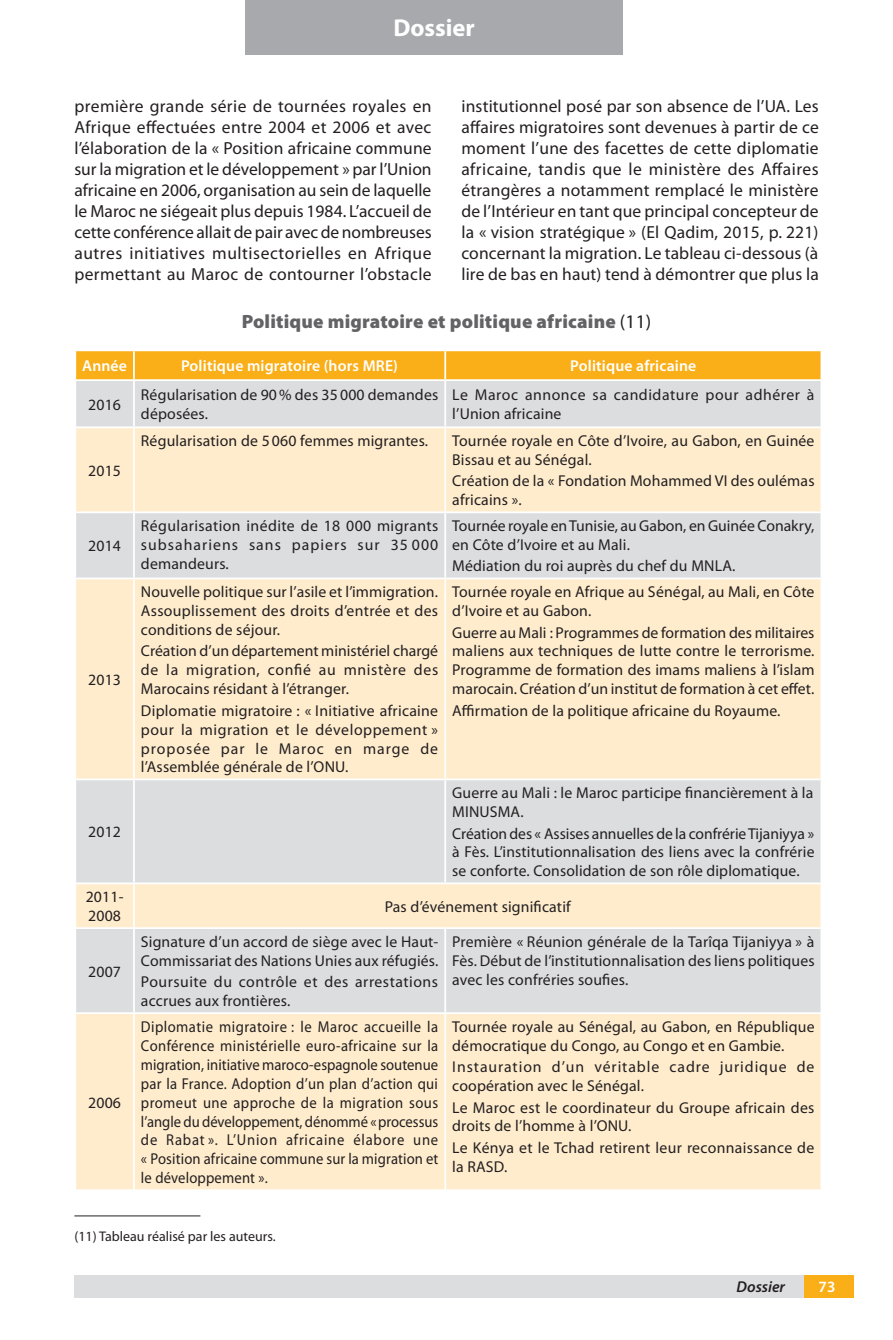
<style>
.page{position:relative;width:893px;height:1340px;background:#fff}
.page>*{position:absolute;margin:0;border:0;box-sizing:border-box;transform-origin:0 0}
.t1{font:700 24.5px "Myriad Pro";color:#fff}
.t2{font:900 19.25px "Myriad Pro";letter-spacing:.01em;color:#636366}
.t3{font:17.5px/21px "Myriad Pro";letter-spacing:.01em;color:#231f20;text-align:justify}
.t4{font:15.75px/18.9px "Myriad Pro";letter-spacing:.01em;color:#231f20}
.t5{font:15.75px/18.9px "Myriad Pro";letter-spacing:.01em;color:#231f20;text-align:justify;scale:.93 1}
.t6{font:15.75px/18.9px "Myriad Pro";letter-spacing:.06em;color:#231f20}
.t7{font:15.75px/18.9px "Myriad Pro";letter-spacing:.03em;color:#231f20}
.t8{font:15.75px/18.9px "Myriad Pro";letter-spacing:.035em;color:#231f20}
.t9{font:600 15.75px "Myriad Pro";letter-spacing:.01em;color:#fff}
.t10{font:italic 600 15.75px "Myriad Pro";color:#231f20}
.t11{font:14px "Myriad Pro";color:#231f20}
.s1{font-weight:400;color:#231f20}
</style>
<div class="page">
<div style="left:246px;top:0;width:377px;height:55px;background:#a8a9ad"></div>
<div style="left:74px;top:1275px;width:730px;height:22px;background:#dcdddf"></div>
<div style="left:804px;top:1275px;width:49px;height:22px;background:#faaf18"></div>
<div style="left:76px;top:351px;width:744px;height:28px;background:#faaf18"></div>
<div style="left:76px;top:381px;width:744px;height:45px;background:#dcdddf"></div>
<svg style="left:76px;top:428px;width:744px;height:761px;fill:#feeccd"></svg>
<hr style="left:133px;top:351px;width:2px;height:28px;background:#fff">
<hr style="left:444px;top:351px;width:2px;height:28px;background:#fff">
<hr style="left:133px;top:381px;width:2px;height:45px;background:#fff">
<hr style="left:444px;top:381px;width:2px;height:45px;background:#fff">
<hr style="left:133px;top:428px;width:2px;height:83px;background:#fff">
<hr style="left:444px;top:428px;width:2px;height:83px;background:#fff">
<hr style="left:74px;top:511px;width:60px;height:2px;background:#fff">
<hr style="left:134px;top:511px;width:311px;height:2px;background:#fff">
<hr style="left:133px;top:513px;width:2px;height:64px;background:#fff">
<hr style="left:445px;top:511px;width:377px;height:2px;background:#fff">
<hr style="left:444px;top:513px;width:2px;height:64px;background:#fff">
<hr style="left:74px;top:577px;width:60px;height:2px;background:#fff">
<hr style="left:134px;top:577px;width:311px;height:2px;background:#fff">
<hr style="left:133px;top:579px;width:2px;height:199px;background:#fff">
<hr style="left:445px;top:577px;width:377px;height:2px;background:#fff">
<hr style="left:444px;top:579px;width:2px;height:199px;background:#fff">
<hr style="left:74px;top:778px;width:60px;height:2px;background:#fff">
<hr style="left:134px;top:778px;width:311px;height:2px;background:#fff">
<hr style="left:133px;top:780px;width:2px;height:102px;background:#fff">
<hr style="left:445px;top:778px;width:377px;height:2px;background:#fff">
<hr style="left:444px;top:780px;width:2px;height:102px;background:#fff">
<hr style="left:74px;top:882px;width:60px;height:2px;background:#fff">
<hr style="left:134px;top:882px;width:311px;height:2px;background:#fff">
<hr style="left:133px;top:884px;width:2px;height:43px;background:#fff">
<hr style="left:445px;top:882px;width:377px;height:2px;background:#fff">
<hr style="left:74px;top:927px;width:60px;height:2px;background:#fff">
<hr style="left:134px;top:927px;width:311px;height:2px;background:#fff">
<hr style="left:133px;top:929px;width:2px;height:83px;background:#fff">
<hr style="left:445px;top:927px;width:377px;height:2px;background:#fff">
<hr style="left:444px;top:929px;width:2px;height:83px;background:#fff">
<hr style="left:133px;top:1014px;width:2px;height:175px;background:#fff">
<hr style="left:444px;top:1014px;width:2px;height:175px;background:#fff">
<hr style="left:74px;top:1012px;width:60px;height:2px;background:#fff">
<hr style="left:134px;top:1012px;width:311px;height:2px;background:#fff">
<hr style="left:445px;top:1012px;width:377px;height:2px;background:#fff">
<hr style="left:74px;top:1215px;width:126px;height:1px;background:#231f20">
<h1 class="t1" style="left:393px;top:14px;width:83px">Dossier</h1>
<p class="t3" style="left:74px;top:96px;width:359px">première grande série de tournées royales en Afrique effectuées entre 2004 et 2006 et avec l’élaboration de la « Position africaine commune sur la migration et le développement » par l’Union africaine en 2006, organisation au sein de laquelle le Maroc ne siégeait plus depuis 1984. L’accueil de cette conférence allait de pair avec de nombreuses autres initiatives multisectorielles en Afrique permettant au Maroc de contourner l’obstacle</p>
<p class="t2" style="left:242px;top:311px;width:411px">Politique migratoire et politique africaine <span class="s1">(11)</span></p>
<p class="t9" style="left:82px;top:357px;width:46px">Année</p>
<p class="t9" style="left:181px;top:357px;width:219px">Politique migratoire (hors MRE)</p>
<p class="t9" style="left:570px;top:357px;width:128px">Politique africaine</p>
<p class="t4" style="left:88px;top:395px;width:34px">2016</p>
<p class="t4" style="left:141px;top:386px;width:299px">Régularisation de 90% des 35 000 demandes déposées.</p>
<p class="t8" style="left:452px;top:386px;width:364px">Le Maroc annonce sa candidature pour adhérer à l’Union africaine</p>
<p class="t3" style="left:461px;top:96px;width:359px">institutionnel posé par son absence de l’UA. Les affaires migratoires sont devenues à partir de ce moment l’une des facettes de cette diplomatie africaine, tandis que le ministère des Affaires étrangères a notamment remplacé le ministère de l’Intérieur en tant que principal concepteur de la « vision stratégique » (El Qadim, 2015, p. 221) concernant la migration. Le tableau ci-dessous (à lire de bas en haut) tend à démontrer que plus la</p>
<p class="t4" style="left:88px;top:461px;width:34px">2015</p>
<p class="t4" style="left:88px;top:537px;width:34px">2014</p>
<p class="t4" style="left:88px;top:670px;width:34px">2013</p>
<p class="t4" style="left:88px;top:822px;width:34px">2012</p>
<p class="t4" style="left:141px;top:432px;width:289px">Régularisation de 5 060 femmes migrantes.</p>
<p class="t4" style="left:452px;top:432px;width:364px">Tournée royale en Côte d’Ivoire, au Gabon, en Guinée<br>Bissau et au Sénégal.</p>
<p class="t4" style="left:452px;top:472px;width:364px">Création de la « Fondation Mohammed VI des oulémas africains ».</p>
<p class="t4" style="left:141px;top:516px;width:299px;text-align:justify">Régularisation inédite de 18 000 migrants subsahariens sans papiers sur 35 000 demandeurs.</p>
<p class="t4" style="left:452px;top:516px;width:364px">Tournée royale en Tunisie, au Gabon, en Guinée Conakry, en Côte d’Ivoire et au Mali.</p>
<p class="t4" style="left:452px;top:557px;width:285px">Médiation du roi auprès du chef du MNLA.</p>
<p class="t4" style="left:141px;top:583px;width:299px;text-align:justify">Nouvelle politique sur l’asile et l’immigration.<br>Assouplissement des droits d’entrée et des conditions de séjour.</p>
<p class="t4" style="left:141px;top:642px;width:299px;text-align:justify">Création d’un département ministériel chargé de la migration, confié au mnistère des Marocains résidant à l’étranger.</p>
<p class="t4" style="left:141px;top:701px;width:299px;text-align:justify">Diplomatie migratoire : « Initiative africaine pour la migration et le développement » proposée par le Maroc en marge de l’Assemblée générale de l’ONU.</p>
<p class="t4" style="left:452px;top:583px;width:364px">Tournée royale en Afrique au Sénégal, au Mali, en Côte d’Ivoire et au Gabon.</p>
<p class="t4" style="left:452px;top:623px;width:364px;text-align:justify">Guerre au Mali : Programmes de formation des militaires maliens aux techniques de lutte contre le terrorisme.<br>Programme de formation des imams maliens à l’islam marocain. Création d’un institut de formation à cet effet.</p>
<p class="t4" style="left:452px;top:701px;width:330px">Affirmation de la politique africaine du Royaume.</p>
<p class="t4" style="left:452px;top:783px;width:363px">Guerre au Mali : le Maroc participe financièrement à la<br>MINUSMA.</p>
<p class="t4" style="left:452px;top:824px;width:364px;text-align:justify">Création des « Assises annuelles de la confrérie Tijaniyya » à Fès. L’institutionnalisation des liens avec la confrérie se conforte. Consolidation de son rôle diplomatique.</p>
<p class="t4" style="left:86px;top:887px;width:39px">2011-<br>2008</p>
<p class="t4" style="left:385px;top:897px;width:188px">Pas d’événement significatif</p>
<p class="t4" style="left:88px;top:962px;width:34px">2007</p>
<p class="t4" style="left:88px;top:1093px;width:34px">2006</p>
<p class="t4" style="left:141px;top:932px;width:299px">Signature d’un accord de siège avec le Haut-<br>Commissariat des Nations Unies aux réfugiés.</p>
<p class="t7" style="left:141px;top:972px;width:299px">Poursuite du contrôle et des arrestations accrues aux frontières.</p>
<p class="t4" style="left:452px;top:932px;width:364px;text-align:justify">Première « Réunion générale de la Tarîqa Tijaniyya » à Fès. Début de l’institutionnalisation des liens politiques avec les confréries soufies.</p>
<p class="t5" style="left:141px;top:1017px;width:321px">Diplomatie migratoire : le Maroc accueille la Conférence ministérielle euro-africaine sur la migration, initiative maroco-espagnole soutenue par la France. Adoption d’un plan d’action qui promeut une approche de la migration sous l’angle du développement, dénommé «processus de Rabat ». L’Union africaine élabore une « Position africaine commune sur la migration et le développement ».</p>
<p class="t4" style="left:452px;top:1017px;width:364px">Tournée royale au Sénégal, au Gabon, en République démocratique du Congo, au Congo et en Gambie.</p>
<p class="t6" style="left:452px;top:1057px;width:364px">Instauration d’un véritable cadre juridique de coopération avec le Sénégal.</p>
<p class="t4" style="left:452px;top:1098px;width:364px">Le Maroc est le coordinateur du Groupe africain des droits de l’homme à l’ONU.</p>
<p class="t4" style="left:452px;top:1138px;width:364px">Le Kénya et le Tchad retirent leur reconnaissance de la RASD.</p>
<p class="t11" style="left:74px;top:1228px;width:203px">(11) Tableau réalisé par les auteurs.</p>
<p class="t10" style="left:736px;top:1278px;width:50px">Dossier</p>
<p class="t9" style="left:819px;top:1278px;width:18px">73</p>
</div>
